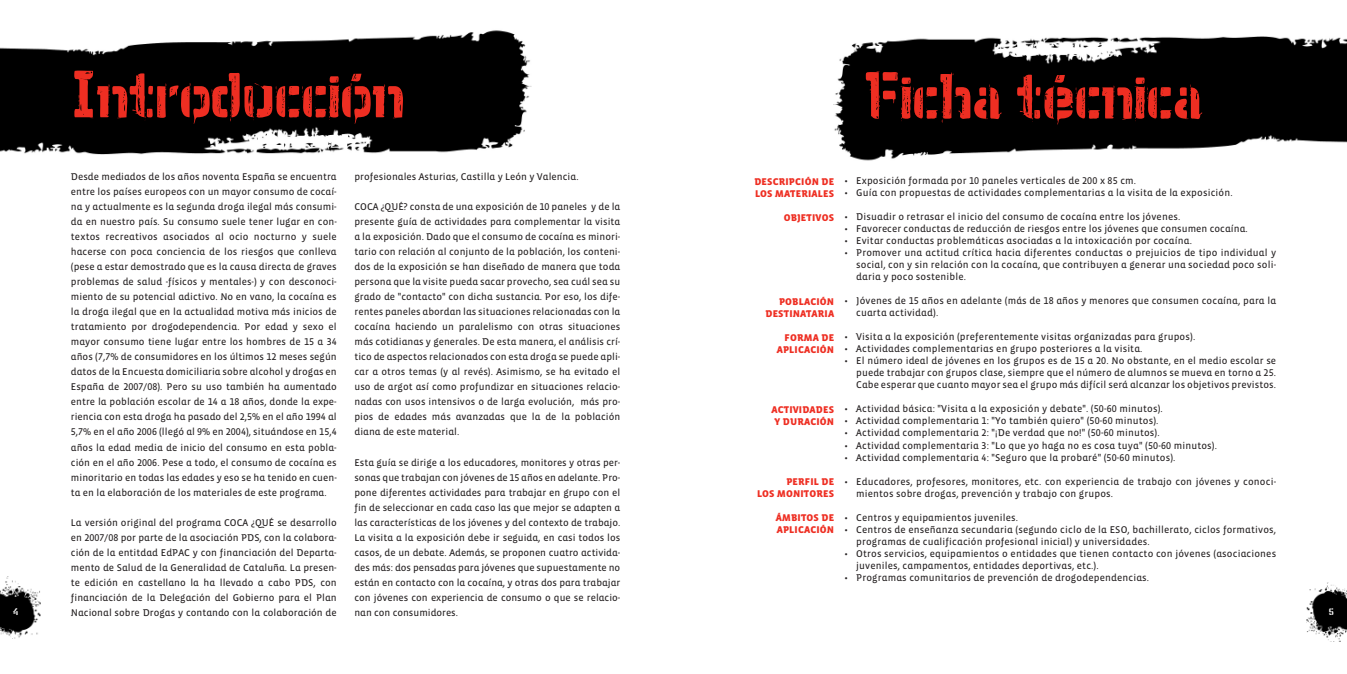
<style>
.page{position:relative;width:1347px;height:674px;background:#fff}
.page>*{position:absolute;margin:0;border:0;box-sizing:border-box;transform-origin:0 0}
.t1{font:56.5px "WC Wunderbach Paint Bta";color:#ee2e22}
.t2{font:10px/15px "Vista Sans Alt Reg";letter-spacing:.015em;color:#231f20;text-align:justify}
.t3{font:900 10px/12px "Vista Sans Alt";letter-spacing:.015em;color:#ee2e22;text-align:right}
.t4{font:8.12px "WC Wunderbach Paint Bta";color:#fff}
</style>
<div class="page">
<img style="left:0;top:576px;width:40px;height:62px">
<img style="left:0;top:30px;width:532px;height:124px">
<img style="left:833px;top:37px;width:513px;height:124px">
<img style="left:1306px;top:582px;width:40px;height:59px">
<h1 class="t1" style="left:71px;top:66px;width:335px">Introducción</h1>
<h1 class="t1" style="left:864px;top:68px;width:338px">Ficha técnica</h1>
<p class="t2" style="left:71px;top:169px;width:267px">Desde mediados de los años noventa España se encuentra entre los países europeos con un mayor consumo de cocaí&shy;na y actualmente es la segunda droga ilegal más consumi&shy;da en nuestro país. Su consumo suele tener lugar en con&shy;textos recreativos asociados al ocio nocturno y suele hacerse con poca conciencia de los riesgos que conlleva (pese a estar demostrado que es la causa directa de graves problemas de salud -físicos y mentales-) y con desconoci&shy;miento de su potencial adictivo. No en vano, la cocaína es la droga ilegal que en la actualidad motiva más inicios de tratamiento por drogodependencia. Por edad y sexo el mayor consumo tiene lugar entre los hombres de 15 a 34 años (7,7% de consumidores en los últimos 12 meses según datos de la Encuesta domiciliaria sobre alcohol y drogas en España de 2007/08). Pero su uso también ha aumentado entre la población escolar de 14 a 18 años, donde la expe&shy;riencia con esta droga ha pasado del 2,5% en el año 1994 al 5,7% en el año 2006 (llegó al 9% en 2004), situándose en 15,4 años la edad media de inicio del consumo en esta pobla&shy;ción en el año 2006. Pese a todo, el consumo de cocaína es minoritario en todas las edades y eso se ha tenido en cuen&shy;ta en la elaboración de los materiales de este programa.</p>
<p class="t2" style="left:71px;top:514px;width:267px">La versión original del programa COCA ¿QUÉ se desarrollo en 2007/08 por parte de la asociación PDS, con la colabora&shy;ción de la entitdad EdPAC y con financiación del Departa&shy;mento de Salud de la Generalidad de Cataluña. La presen&shy;te edición en castellano la ha llevado a cabo PDS, con financiación de la Delegación del Gobierno para el Plan Nacional sobre Drogas y contando con la colaboración de</p>
<p class="t2" style="left:354px;top:169px;width:226px">profesionales Asturias, Castilla y León y Valencia.</p>
<p class="t2" style="left:354px;top:199px;width:267px">COCA ¿QUÉ? consta de una exposición de 10 paneles y de la presente guía de actividades para complementar la visita a la exposición. Dado que el consumo de cocaína es minori&shy;tario con relación al conjunto de la población, los conteni&shy;dos de la exposición se han diseñado de manera que toda persona que la visite pueda sacar provecho, sea cuál sea su grado de "contacto" con dicha sustancia. Por eso, los dife&shy;rentes paneles abordan las situaciones relacionadas con la cocaína haciendo un paralelismo con otras situaciones más cotidianas y generales. De esta manera, el análisis crí&shy;tico de aspectos relacionados con esta droga se puede apli&shy;car a otros temas (y al revés). Asimismo, se ha evitado el uso de argot así como profundizar en situaciones relacio&shy;nadas con usos intensivos o de larga evolución, más pro&shy;pios de edades más avanzadas que la de la población diana de este material.</p>
<p class="t2" style="left:354px;top:454px;width:267px">Esta guía se dirige a los educadores, monitores y otras per&shy;sonas que trabajan con jóvenes de 15 años en adelante. Pro&shy;pone diferentes actividades para trabajar en grupo con el fin de seleccionar en cada caso las que mejor se adapten a las características de los jóvenes y del contexto de trabajo.<br>La visita a la exposición debe ir seguida, en casi todos los casos, de un debate. Además, se proponen cuatro activida&shy;des más: dos pensadas para jóvenes que supuestamente no están en contacto con la cocaína, y otras dos para trabajar con jóvenes con experiencia de consumo o que se relacio-</p>
<p class="t4" style="left:13px;top:607px;width:7px">4</p>
<p class="t2" style="left:354px;top:604px;width:105px">nan con consumidores.</p>
<p class="t3" style="left:754px;top:175px;width:81px;text-align:left">DESCRIPCIÓN DE<br>LOS MATERIALES</p>
<p class="t3" style="left:783px;top:211px;width:52px">OBJETIVOS</p>
<p class="t3" style="left:765px;top:295px;width:70px">POBLACIÓN<br>DESTINATARIA</p>
<p class="t3" style="left:776px;top:331px;width:59px">FORMA DE<br>APLICACIÓN</p>
<p class="t3" style="left:771px;top:403px;width:64px;text-align:center">ACTIVIDADES<br>Y DURACIÓN</p>
<p class="t3" style="left:757px;top:475px;width:79px">PERFIL DE<br>LOS MONITORES</p>
<p class="t3" style="left:775px;top:511px;width:60px;text-align:left">ÁMBITOS DE<br>APLICACIÓN</p>
<p class="t2" style="left:844px;top:173px;width:293px">• Exposición formada por 10 paneles verticales de 200 x 85 cm.</p>
<p class="t2" style="left:844px;top:185px;width:390px">• Guía con propuestas de actividades complementarias a la visita de la exposición.</p>
<p class="t2" style="left:844px;top:209px;width:337px">• Disuadir o retrasar el inicio del consumo de cocaína entre los jóvenes.</p>
<p class="t2" style="left:844px;top:221px;width:405px">• Favorecer conductas de reducción de riesgos entre los jóvenes que consumen cocaína.</p>
<p class="t2" style="left:844px;top:233px;width:349px">• Evitar conductas problemáticas asociadas a la intoxicación por cocaína.</p>
<p class="t2" style="left:856px;top:247px;width:421px;line-height:12px;text-indent:-12px">• Promover una actitud crítica hacia diferentes conductas o prejuicios de tipo individual y social, con y sin relación con la cocaína, que contribuyen a generar una sociedad poco soli&shy;daria y poco sostenible.</p>
<p class="t2" style="left:856px;top:295px;width:421px;line-height:12px;text-indent:-12px">• Jóvenes de 15 años en adelante (más de 18 años y menores que consumen cocaína, para la cuarta actividad).</p>
<p class="t2" style="left:844px;top:329px;width:352px">• Visita a la exposición (preferentemente visitas organizadas para grupos).</p>
<p class="t2" style="left:844px;top:341px;width:299px">• Actividades complementarias en grupo posteriores a la visita.</p>
<p class="t2" style="left:856px;top:355px;width:421px;line-height:12px;text-indent:-12px">• El número ideal de jóvenes en los grupos es de 15 a 20. No obstante, en el medio escolar se puede trabajar con grupos clase, siempre que el número de alumnos se mueva en torno a 25.<br>Cabe esperar que cuanto mayor sea el grupo más difícil será alcanzar los objetivos previstos.</p>
<p class="t2" style="left:844px;top:401px;width:320px">• Actividad básica: "Visita a la exposición y debate". (50-60 minutos).</p>
<p class="t2" style="left:844px;top:413px;width:315px">• Actividad complementaria 1: "Yo también quiero" (50-60 minutos).</p>
<p class="t2" style="left:844px;top:425px;width:317px">• Actividad complementaria 2: "¡De verdad que no!" (50-60 minutos).</p>
<p class="t2" style="left:844px;top:437px;width:374px">• Actividad complementaria 3: "Lo que yo haga no es cosa tuya" (50-60 minutos).</p>
<p class="t2" style="left:844px;top:449px;width:332px">• Actividad complementaria 4: "Seguro que la probaré" (50-60 minutos).</p>
<p class="t2" style="left:856px;top:475px;width:421px;line-height:12px;text-indent:-12px">• Educadores, profesores, monitores, etc. con experiencia de trabajo con jóvenes y conoci&shy;mientos sobre drogas, prevención y trabajo con grupos.</p>
<p class="t2" style="left:844px;top:509px;width:175px">• Centros y equipamientos juveniles.</p>
<p class="t2" style="left:856px;top:523px;width:421px;line-height:12px;text-indent:-12px">• Centros de enseñanza secundaria (segundo ciclo de la ESO, bachillerato, ciclos formativos, programas de cualificación profesional inicial) y universidades.</p>
<p class="t2" style="left:856px;top:547px;width:421px;line-height:12px;text-indent:-12px">• Otros servicios, equipamientos o entidades que tienen contacto con jóvenes (asociaciones juveniles, campamentos, entidades deportivas, etc.).</p>
<p class="t2" style="left:844px;top:569px;width:306px">• Programas comunitarios de prevención de drogodependencias.</p>
<p class="t4" style="left:1328px;top:607px;width:7px">5</p>
</div>
